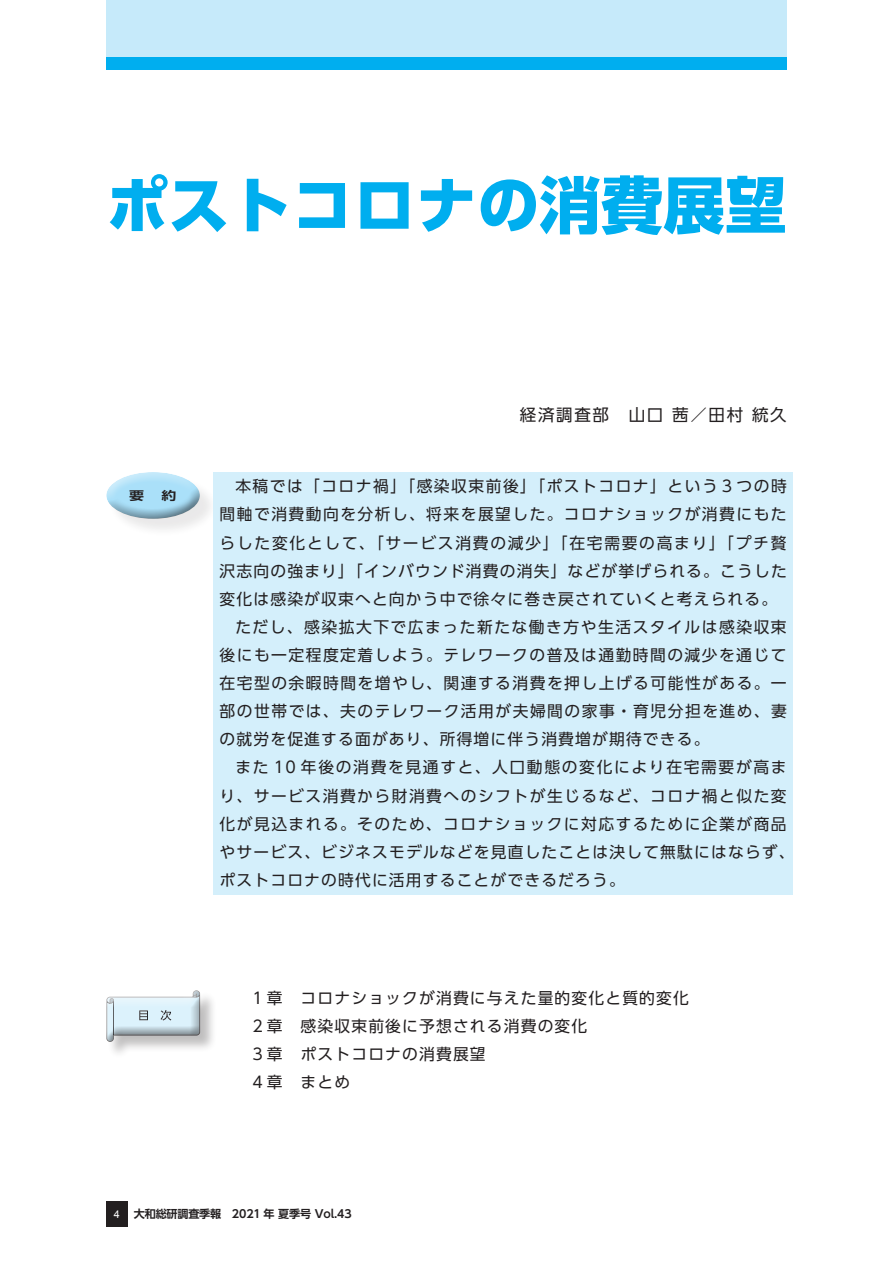
<style>
.page{position:relative;width:893px;height:1263px;background:#fff}
.page>*{position:absolute;margin:0;border:0;box-sizing:border-box;transform-origin:0 0}
.t1{font:800 61.5px "UD Shin Go Pr 6";letter-spacing:.005em;color:#00aeef}
.t2{font:16.5px "UD Shin Go Pr 6";letter-spacing:.1em;color:#231f20}
.t3{font:15.75px "UD Shin Go Pr 6";letter-spacing:.095em;color:#231f20}
.t4{font:15.75px/28px "UD Shin Go Pr 6";letter-spacing:.075em;color:#231f20}
.t5{font:700 11.85px "UD Shin Go Pr 6 De";color:#231f20;scale:1.27 1}
.t6{font:700 11.1px "UD Shin Go Pr 6 De";letter-spacing:-.01em;color:#231f20}
.t7{font:10.8px "Arial";color:#fff}
</style>
<div class="page">
<div style="left:106px;top:1201px;width:22px;height:26px;background:#231f20"></div>
<div style="left:106px;top:0;width:681px;height:57px;background:#c6eafa"></div>
<div style="left:106px;top:57px;width:681px;height:13px;background:#00aeef"></div>
<div style="left:109px;top:474px;width:109px;height:64px;background:#231f20;opacity:.1"></div>
<div style="left:96px;top:472px;width:107px;height:35px;background:#fff;opacity:.75"></div>
<div style="left:101px;top:485px;width:102px;height:36px;background:#231f20;opacity:.75"></div>
<div style="left:107px;top:991px;width:110px;height:68px;background:#231f20;opacity:.29"></div>
<div style="left:105px;top:989px;width:96px;height:49px;background:#fff"></div>
<div style="left:105px;top:992px;width:96px;height:51px;background:#231f20;opacity:.75"></div>
<div style="left:213px;top:472px;width:580px;height:422px;background:#d4effb"></div>
<h1 class="t1" style="left:106px;top:155px;width:682px">ポストコロナの消費展望</h1>
<p class="t5" style="left:129px;top:486px;width:39px">要　約</p>
<p class="t2" style="left:520px;top:401px;width:268px">経済調査部　山口 茜／田村 統久</p>
<p class="t3" style="left:235px;top:473px;width:553px">本稿では「コロナ禍」「感染収束前後」「ポストコロナ」という３つの時</p>
<p class="t3" style="left:220px;top:502px;width:568px">間軸で消費動向を分析し、将来を展望した。コロナショックが消費にもた</p>
<p class="t3" style="left:220px;top:530px;width:568px">らした変化として、「サービス消費の減少」「在宅需要の高まり」「プチ贅</p>
<p class="t4" style="left:220px;top:556px;width:569px">沢志向の強まり」「インバウンド消費の消失」などが挙げられる。こうした</p>
<p class="t4" style="left:220px;top:584px;width:559px">変化は感染が収束へと向かう中で徐々に巻き戻されていくと考えられる。</p>
<p class="t3" style="left:235px;top:614px;width:553px">ただし、感染拡大下で広まった新たな働き方や生活スタイルは感染収束</p>
<p class="t3" style="left:220px;top:642px;width:568px">後にも一定程度定着しよう。テレワークの普及は通勤時間の減少を通じて</p>
<p class="t3" style="left:220px;top:670px;width:568px">在宅型の余暇時間を増やし、関連する消費を押し上げる可能性がある。一</p>
<p class="t3" style="left:220px;top:698px;width:569px">部の世帯では、夫のテレワーク活用が夫婦間の家事・育児分担を進め、妻</p>
<p class="t4" style="left:220px;top:725px;width:491px">の就労を促進する面があり、所得増に伴う消費増が期待できる。</p>
<p class="t3" style="left:235px;top:755px;width:553px">また 10 年後の消費を見通すと、人口動態の変化により在宅需要が高ま</p>
<p class="t3" style="left:220px;top:783px;width:568px">り、サービス消費から財消費へのシフトが生じるなど、コロナ禍と似た変</p>
<p class="t3" style="left:220px;top:811px;width:568px">化が見込まれる。そのため、コロナショックに対応するために企業が商品</p>
<p class="t4" style="left:220px;top:837px;width:576px">やサービス、ビジネスモデルなどを見直したことは決して無駄にはならず、</p>
<p class="t4" style="left:220px;top:865px;width:407px">ポストコロナの時代に活用することができるだろう。</p>
<p class="t4" style="left:250px;top:984px;width:441px">１章　コロナショックが消費に与えた量的変化と質的変化<br>２章　感染収束前後に予想される消費の変化<br>３章　ポストコロナの消費展望<br>４章　まとめ</p>
<p class="t7" style="left:114px;top:1207px;width:8px">4</p>
<p class="t6" style="left:134px;top:1205px;width:219px">大和総研調査季報　2021 年 夏季号 Vol.43</p>
</div>
